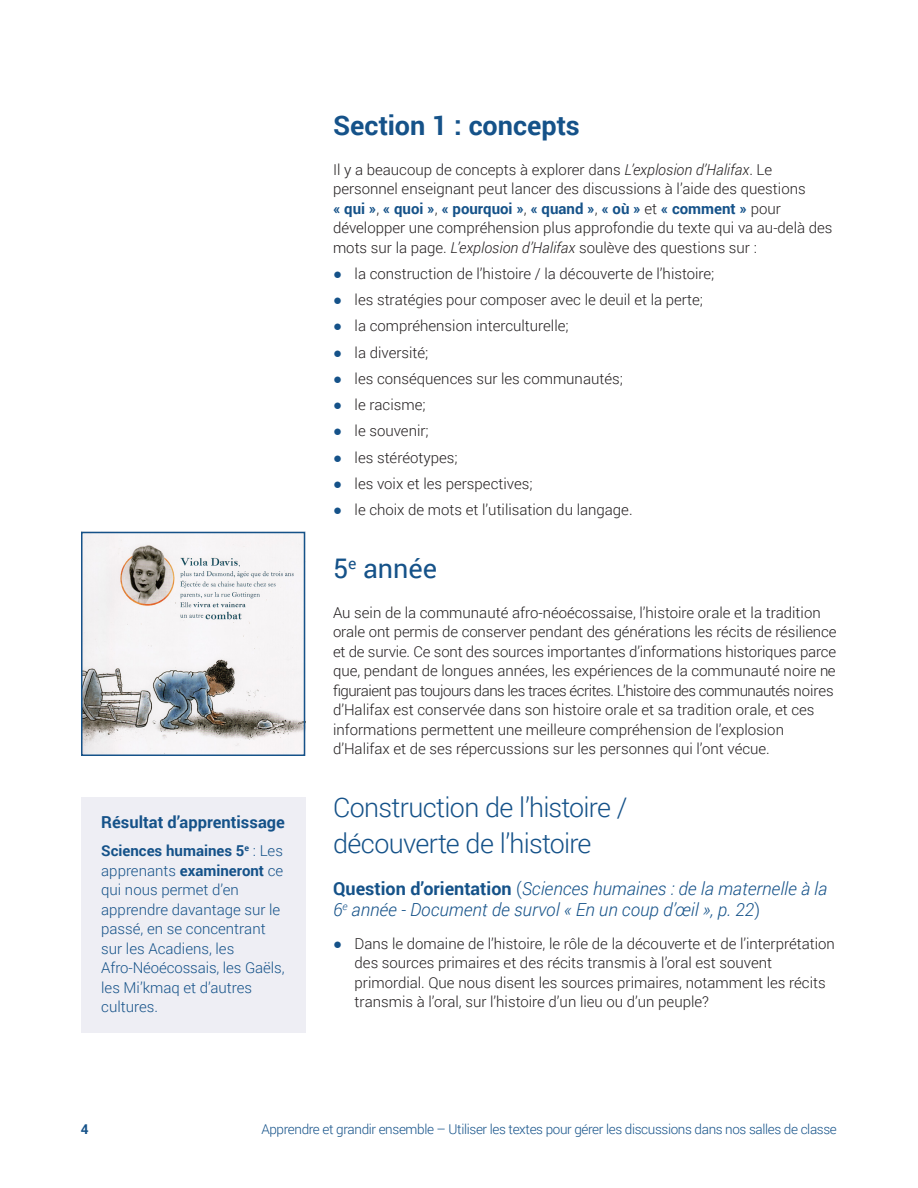
<style>
.page{position:relative;width:918px;height:1188px;background:#fff}
.page>*{position:absolute;margin:0;border:0;box-sizing:border-box;transform-origin:0 0}
.t1{font:300 27px/36px "Roboto";letter-spacing:-.025em;color:#155289}
.t2{font:700 27px "Roboto";color:#155289}
.t3{font:27px "Roboto";color:#155289}
.t4{font:italic 300 18px/21px "Roboto";color:#155289}
.t5{font:700 16.5px "Roboto";color:#155289}
.t6{font:300 15px/19.5px "Roboto";color:#231f20}
.t7{font:300 15px/19.5px "Roboto";color:#155289}
.t8{font:300 13.5px "Roboto";letter-spacing:-.025em;color:#155289}
.t9{font:700 13.5px "Roboto";color:#155289}
.s1{font-weight:700}
.s2{font-style:italic}
.s3{font-weight:700;color:#155289}
.s4{font-family:"Arial";font-weight:400;color:#155289}
.s5{font-weight:700;font-style:normal}
.s6{font-style:normal}
</style>
<div class="page">
<div style="left:81px;top:797px;width:225px;height:235px;background:#eeeef4"></div>
<img style="left:84px;top:535px;width:218px;height:218px">
<div style="left:81px;top:532px;width:224px;height:224px;border:2px solid #155289"></div>
<p class="t5" style="left:101px;top:810px;width:185px">Résultat d’apprentissage</p>
<p class="t7" style="left:101px;top:841px;width:185px"><span class="s1">Sciences humaines 5</span><sup>e</sup> : Les apprenants <span class="s1">examineront</span> ce qui nous permet d’en apprendre davantage sur le passé, en se concentrant sur les Acadiens, les<br>Afro-Néoécossais, les Gaëls, les Mi’kmaq et d’autres cultures.</p>
<h1 class="t2" style="left:333px;top:106px;width:248px">Section 1 : concepts</h1>
<p class="t6" style="left:333px;top:159px;width:501px">Il y a beaucoup de concepts à explorer dans <span class="s2">L’explosion d’Halifax</span>. Le personnel enseignant peut lancer des discussions à l’aide des questions<br><span class="s3">« qui »</span>, <span class="s3">« quoi »</span>, <span class="s3">« pourquoi »</span>, <span class="s3">« quand »</span>, <span class="s3">« où »</span> et <span class="s3">« comment »</span> pour développer une compréhension plus approfondie du texte qui va au-delà des mots sur la page. <span class="s2">L’explosion d’Halifax</span> soulève des questions sur :</p>
<p class="t6" style="left:333px;top:263px;width:383px"><span class="s4">●</span> la construction de l’histoire / la découverte de l’histoire;</p>
<p class="t6" style="left:333px;top:290px;width:372px"><span class="s4">●</span> les stratégies pour composer avec le deuil et la perte;</p>
<p class="t6" style="left:333px;top:316px;width:237px"><span class="s4">●</span> la compréhension interculturelle;</p>
<p class="t6" style="left:333px;top:342px;width:97px"><span class="s4">●</span> la diversité;</p>
<p class="t6" style="left:333px;top:368px;width:291px"><span class="s4">●</span> les conséquences sur les communautés;</p>
<p class="t6" style="left:333px;top:395px;width:94px"><span class="s4">●</span> le racisme;</p>
<p class="t6" style="left:333px;top:421px;width:97px"><span class="s4">●</span> le souvenir;</p>
<p class="t6" style="left:333px;top:447px;width:126px"><span class="s4">●</span> les stéréotypes;</p>
<p class="t6" style="left:333px;top:473px;width:201px"><span class="s4">●</span> les voix et les perspectives;</p>
<p class="t6" style="left:333px;top:500px;width:301px"><span class="s4">●</span> le choix de mots et l’utilisation du langage.</p>
<h1 class="t3" style="left:333px;top:550px;width:106px">5<sup>e</sup> année</h1>
<p class="t6" style="left:333px;top:602px;width:505px">Au sein de la communauté afro-néoécossaise, l’histoire orale et la tradition orale ont permis de conserver pendant des générations les récits de résilience et de survie. Ce sont des sources importantes d’informations historiques parce que, pendant de longues années, les expériences de la communauté noire ne figuraient pas toujours dans les traces écrites. L’histoire des communautés noires d’Halifax est conservée dans son histoire orale et sa tradition orale, et ces informations permettent une meilleure compréhension de l’explosion d’Halifax et de ses répercussions sur les personnes qui l’ont vécue.</p>
<h1 class="t1" style="left:333px;top:789px;width:296px">Construction de l’histoire / découverte de l’histoire</h1>
<p class="t4" style="left:333px;top:877px;width:496px"><span class="s5">Question d’orientation</span> <span class="s6">(</span>Sciences humaines : de la maternelle à la<br>6<sup>e</sup> année - Document de survol « En un coup d’œil », p. 22<span class="s6">)</span></p>
<p class="t6" style="left:355px;top:933px;width:482px;text-indent:-22px"><span class="s4">●</span> Dans le domaine de l’histoire, le rôle de la découverte et de l’interprétation des sources primaires et des récits transmis à l’oral est souvent primordial. Que nous disent les sources primaires, notamment les récits transmis à l’oral, sur l’histoire d’un lieu ou d’un peuple?</p>
<p class="t9" style="left:81px;top:1119px;width:9px">4</p>
<p class="t8" style="left:261px;top:1119px;width:577px">Apprendre et grandir ensemble – Utiliser les textes pour gérer les discussions dans nos salles de classe</p>
</div>
